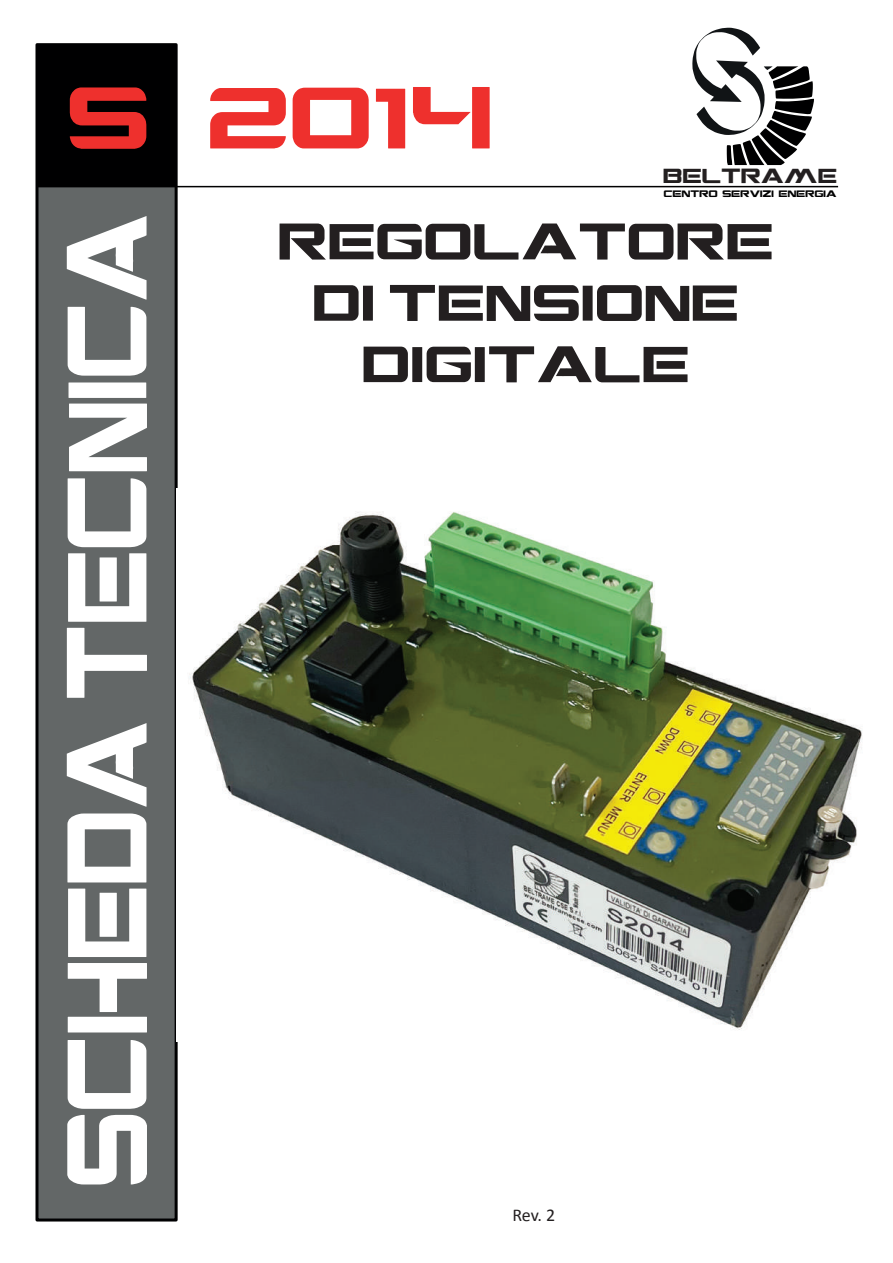
<style>
.page{position:relative;width:893px;height:1263px;background:#fff}
.page>*{position:absolute;margin:0;border:0;box-sizing:border-box;transform-origin:0 0}
.t1{font:87.45px "CGF Locust Resistance";color:#ee302d}
.t2{font:51.15px/61.3px "CGF Locust Resistance";color:#231f20;text-align:center}
.t3{font:20.55px "CGF Locust Resistance";color:#231f20}
.t4{font:18px "Calibri";color:#231f20}
.t5{font:9.45px "CGF Locust Resistance";color:#000001}
</style>
<div class="page">
<svg style="left:692px;top:28px;width:122px;height:138px"></svg>
<div style="left:37px;top:45px;width:139px;height:142px;background:#000001"></div>
<div style="left:37px;top:187px;width:139px;height:1033px;background:#636767"></div>
<div style="left:35px;top:43px;width:143px;height:1178px;border:3px solid #000001"></div>
<hr style="left:37px;top:186px;width:801px;height:1px;background:#000001">
<svg style="left:70px;top:87px;width:76px;height:62px"></svg>
<svg style="left:67px;top:1115px;width:80px;height:69px"></svg>
<svg style="left:68px;top:1040px;width:78px;height:69px"></svg>
<svg style="left:68px;top:963px;width:79px;height:69px"></svg>
<svg style="left:68px;top:888px;width:78px;height:69px"></svg>
<svg style="left:67px;top:813px;width:79px;height:69px"></svg>
<svg style="left:67px;top:723px;width:80px;height:84px"></svg>
<svg style="left:67px;top:628px;width:80px;height:70px"></svg>
<svg style="left:68px;top:553px;width:78px;height:69px"></svg>
<svg style="left:68px;top:478px;width:78px;height:69px"></svg>
<svg style="left:69px;top:404px;width:78px;height:67px"></svg>
<svg style="left:69px;top:382px;width:77px;height:16px"></svg>
<svg style="left:68px;top:307px;width:78px;height:69px"></svg>
<svg style="left:67px;top:216px;width:80px;height:84px"></svg>
<img style="left:176px;top:488px;width:686px;height:553px">
<h1 class="t1" style="left:208px;top:83px;width:288px">2014</h1>
<p class="t3" style="left:663px;top:167px;width:176px">BELTRAME</p>
<p class="t5" style="left:664px;top:190px;width:175px">CENTRO SERVIZI ENERGIA</p>
<p class="t2" style="left:278px;top:212px;width:497px">REGOLATORE<br>DI TENSIONE<br>DIGITALE</p>
<p class="t4" style="left:512px;top:1204px;width:44px">Rev. 2</p>
</div>
